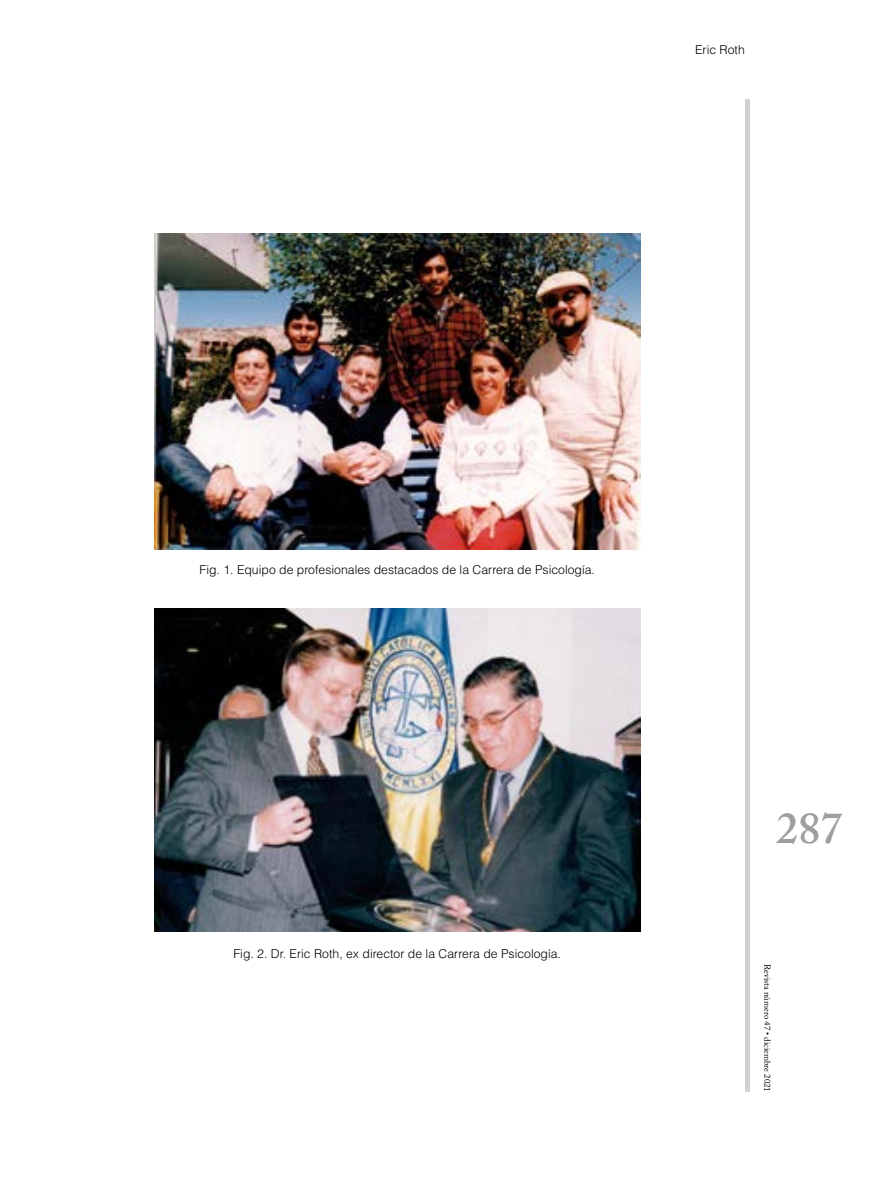
<style>
.page{position:relative;width:869px;height:1191px;background:#fff}
.page>*{position:absolute;margin:0;border:0;box-sizing:border-box;transform-origin:0 0}
.t1{font:600 43.75px "Adobe Caslon Pro";color:#9c9e9f}
.t2{font:300 12.25px "Helvetica LT Std";color:#000}
.t3{font:8.75px "Adobe Caslon Pro";color:#000}
</style>
<div class="page">
<div style="left:744px;top:99px;width:5px;height:992px;background:#d0d1d2"></div>
<img style="left:154px;top:233px;width:485px;height:316px">
<img style="left:154px;top:608px;width:485px;height:323px">
<p class="t2" style="left:694px;top:42px;width:51px">Eric Roth</p>
<p class="t2" style="left:199px;top:562px;width:397px">Fig. 1. Equipo de profesionales destacados de la Carrera de Psicología.</p>
<p class="t2" style="left:233px;top:946px;width:329px">Fig. 2. Dr. Eric Roth, ex director de la Carrera de Psicología.</p>
<h1 class="t1" style="left:776px;top:802px;width:67px">287</h1>
<p class="t3" style="left:772px;top:964px;width:129px;rotate:90deg">Revista número 47 • diciembre 2021</p>
</div>
